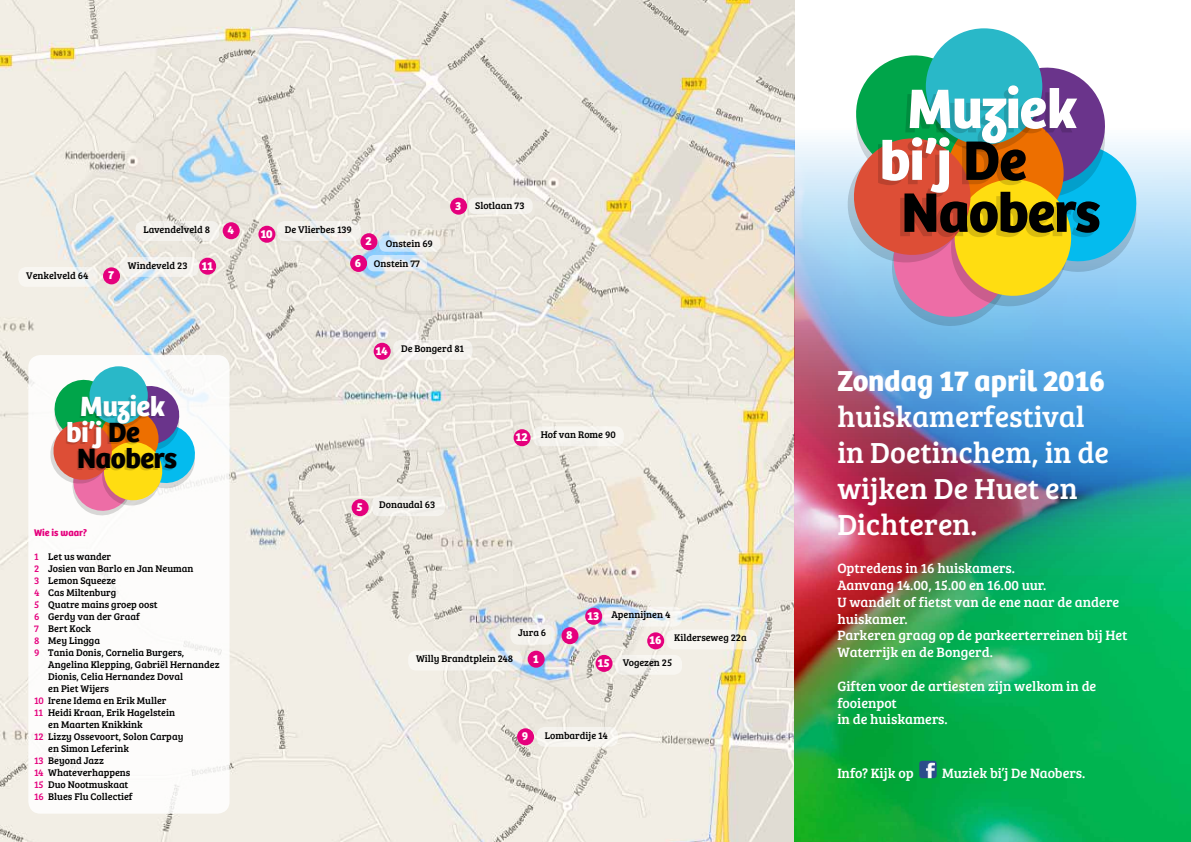
<style>
.page{position:relative;width:1191px;height:842px;background:#fff}
.page>*{position:absolute;margin:0;border:0;box-sizing:border-box;transform-origin:0 0}
.t1{font:700 57.6px/51.9px "Bree";letter-spacing:-.015em;color:#000}
.t2{font:700 57.6px "Bree";letter-spacing:-.02em;color:#fff}
.t3{font:30px/36px "Bree Serif";color:#fff}
.t4{font:700 30px "Bree";color:#fff}
.t5{font:700 28.8px/26px "Bree";letter-spacing:-.015em;color:#000}
.t6{font:700 28.8px "Bree";letter-spacing:-.02em;color:#fff}
.t7{font:14px/16.8px "Bree Serif";color:#fff}
.t8{font:700 12px "Bree";color:#fff}
.t9{font:10px "Bree Serif";color:#000}
.t10{font:700 10px "Bree";color:#e5007d}
.s1{color:#fff}
.s2{color:#e5007d}
</style>
<div class="page">
<img style="left:0;top:0;width:795px;height:842px">
<img style="left:795px;top:142px;width:396px;height:700px">
<div style="left:28px;top:355px;width:201px;height:459px;background:#fff;border-radius:12px"></div>
<div style="left:103px;top:267px;width:17px;height:17px;background:#e5007d;border-radius:50%"></div>
<div style="left:199px;top:258px;width:17px;height:17px;background:#e5007d;border-radius:50%"></div>
<div style="left:223px;top:222px;width:17px;height:17px;background:#e5007d;border-radius:50%"></div>
<div style="left:258px;top:226px;width:17px;height:17px;background:#e5007d;border-radius:50%"></div>
<div style="left:350px;top:255px;width:17px;height:17px;background:#e5007d;border-radius:50%"></div>
<div style="left:374px;top:343px;width:17px;height:17px;background:#e5007d;border-radius:50%"></div>
<div style="left:513px;top:429px;width:17px;height:17px;background:#e5007d;border-radius:50%"></div>
<div style="left:351px;top:499px;width:18px;height:17px;background:#e5007d;border-radius:50%"></div>
<div style="left:360px;top:233px;width:17px;height:17px;background:#e5007d;border-radius:50%"></div>
<div style="left:450px;top:198px;width:17px;height:17px;background:#e5007d;border-radius:50%"></div>
<div style="left:919px;top:761px;width:17px;height:17px;background:#2c4d8b;border-radius:3px"></div>
<img style="left:926px;top:762px;width:9px;height:16px">
<svg style="left:408px;top:651px;width:114px;height:19px;fill:#f5f3ef"></svg>
<svg style="left:379px;top:235px;width:61px;height:17px"></svg>
<div style="left:468px;top:198px;width:64px;height:16px;background:#f4f2ee;border-radius:7px"></div>
<svg style="left:135px;top:221px;width:84px;height:20px;fill:#f3f1ed"></svg>
<div style="left:371px;top:496px;width:74px;height:20px;background:#f3f1ed;border-radius:8px"></div>
<svg style="left:367px;top:255px;width:60px;height:16px"></svg>
<div style="left:18px;top:267px;width:80px;height:20px;background:#f8f6f1;border-radius:8px"></div>
<div style="left:510px;top:625px;width:45px;height:20px;background:#f5f2ee;border-radius:8px"></div>
<div style="left:537px;top:727px;width:81px;height:20px;background:#f5f3ee;border-radius:8px"></div>
<div style="left:277px;top:221px;width:84px;height:20px;background:#f3f1ed;border-radius:8px"></div>
<svg style="left:120px;top:257px;width:78px;height:20px;fill:#f3f1ee"></svg>
<div style="left:533px;top:426px;width:91px;height:20px;background:#f7f5f0;border-radius:8px"></div>
<svg style="left:603px;top:607px;width:79px;height:19px"></svg>
<div style="left:393px;top:340px;width:79px;height:20px;background:#f4f2ed;border-radius:8px"></div>
<svg style="left:615px;top:655px;width:67px;height:20px"></svg>
<svg style="left:666px;top:629px;width:91px;height:20px;fill:#f8f6f1"></svg>
<svg style="left:845px;top:48px;width:294px;height:286px;background:#a7a48c"></svg>
<div style="left:925px;top:28px;width:117px;height:117px;background:#29b8c8;border-radius:50%"></div>
<svg style="left:50px;top:376px;width:146px;height:140px"></svg>
<div style="left:89px;top:366px;width:59px;height:59px;background:#29b8c8;border-radius:50%"></div>
<div style="left:527px;top:651px;width:17px;height:17px;background:#e5007d;border-radius:50%"></div>
<div style="left:517px;top:728px;width:17px;height:17px;background:#e5007d;border-radius:50%"></div>
<div style="left:561px;top:627px;width:17px;height:17px;background:#e5007d;border-radius:50%"></div>
<div style="left:585px;top:608px;width:17px;height:17px;background:#e5007d;border-radius:50%"></div>
<div style="left:595px;top:655px;width:17px;height:17px;background:#e5007d;border-radius:50%"></div>
<div style="left:647px;top:632px;width:17px;height:17px;background:#e5007d;border-radius:50%"></div>
<p class="t9" style="left:26px;top:268px;width:64px">Venkelveld 64</p>
<p class="t8" style="left:108px;top:268px;width:7px">7</p>
<p class="t9" style="left:143px;top:222px;width:68px">Lavendelveld 8</p>
<p class="t9" style="left:128px;top:258px;width:61px">Windeveld 23</p>
<p class="t8" style="left:201px;top:258px;width:13px">11</p>
<p class="t8" style="left:227px;top:223px;width:8px">4</p>
<p class="t8" style="left:260px;top:226px;width:14px">10</p>
<p class="t9" style="left:285px;top:222px;width:69px">De Vlierbes 139</p>
<p class="t8" style="left:365px;top:234px;width:8px">2</p>
<p class="t9" style="left:386px;top:236px;width:48px">Onstein 69</p>
<p class="t8" style="left:355px;top:256px;width:8px">6</p>
<p class="t9" style="left:374px;top:256px;width:47px">Onstein 77</p>
<p class="t8" style="left:455px;top:198px;width:8px">3</p>
<p class="t9" style="left:475px;top:198px;width:51px">Slotlaan 73</p>
<h3 class="t6" style="left:80px;top:389px;width:87px">Muziek</h3>
<h3 class="t5" style="left:77px;top:420px;width:101px;text-indent:-11px"><span class="s1">bi’j</span> De<br>Naobers</h3>
<p class="t10" style="left:34px;top:527px;width:55px">Wie is waar?</p>
<p class="t9" style="left:34px;top:549px;width:79px"><span class="s2">1</span> Let us wander</p>
<p class="t9" style="left:34px;top:561px;width:161px"><span class="s2">2</span> Josien van Barlo en Jan Neuman</p>
<p class="t9" style="left:34px;top:573px;width:84px"><span class="s2">3</span> Lemon Squeeze</p>
<p class="t9" style="left:34px;top:585px;width:84px"><span class="s2">4</span> Cas Miltenburg</p>
<p class="t9" style="left:34px;top:597px;width:125px"><span class="s2">5</span> Quatre mains groep oost</p>
<p class="t9" style="left:34px;top:609px;width:107px"><span class="s2">6</span> Gerdy van der Graaf</p>
<p class="t9" style="left:34px;top:621px;width:59px"><span class="s2">7</span> Bert Kock</p>
<p class="t9" style="left:34px;top:633px;width:67px"><span class="s2">8</span> Mey Lingga</p>
<p class="t9" style="left:34px;top:645px;width:152px"><span class="s2">9</span> Tania Donis, Cornelia Burgers,</p>
<p class="t9" style="left:48px;top:657px;width:173px">Angelina Klepping, Gabriël Hernandez</p>
<p class="t9" style="left:48px;top:669px;width:136px">Dionis, Celia Hernandez Doval</p>
<p class="t9" style="left:48px;top:681px;width:62px">en Piet Wijers</p>
<p class="t9" style="left:34px;top:693px;width:134px"><span class="s2">10</span> Irene Idema en Erik Muller</p>
<p class="t9" style="left:34px;top:705px;width:142px"><span class="s2">11</span> Heidi Kraan, Erik Hagelstein</p>
<p class="t9" style="left:48px;top:717px;width:96px">en Maarten Knikkink</p>
<p class="t9" style="left:34px;top:729px;width:151px"><span class="s2">12</span> Lizzy Ossevoort, Solon Carpay</p>
<p class="t9" style="left:48px;top:741px;width:82px">en Simon Leferink</p>
<p class="t9" style="left:34px;top:753px;width:71px"><span class="s2">13</span> Beyond Jazz</p>
<p class="t9" style="left:34px;top:765px;width:98px"><span class="s2">14</span> Whateverhappens</p>
<p class="t9" style="left:34px;top:777px;width:96px"><span class="s2">15</span> Duo Nootmuskaat</p>
<p class="t9" style="left:34px;top:789px;width:100px"><span class="s2">16</span> Blues Flu Collectief</p>
<p class="t8" style="left:375px;top:343px;width:14px">14</p>
<p class="t9" style="left:401px;top:341px;width:64px">De Bongerd 81</p>
<p class="t8" style="left:356px;top:500px;width:8px">5</p>
<p class="t9" style="left:379px;top:497px;width:58px">Donaudal 63</p>
<p class="t8" style="left:515px;top:430px;width:14px">12</p>
<p class="t9" style="left:541px;top:427px;width:76px">Hof van Rome 90</p>
<p class="t9" style="left:518px;top:626px;width:30px">Jura 6</p>
<p class="t9" style="left:416px;top:651px;width:99px">Willy Brandtplein 248</p>
<p class="t8" style="left:533px;top:651px;width:7px">1</p>
<p class="t8" style="left:566px;top:628px;width:8px">8</p>
<p class="t9" style="left:611px;top:607px;width:60px">Apennijnen 4</p>
<p class="t8" style="left:587px;top:608px;width:14px">13</p>
<p class="t8" style="left:597px;top:656px;width:14px">15</p>
<p class="t9" style="left:674px;top:630px;width:74px">Kilderseweg 22a</p>
<p class="t8" style="left:649px;top:633px;width:14px">16</p>
<p class="t9" style="left:623px;top:656px;width:51px">Vogezen 25</p>
<p class="t8" style="left:522px;top:729px;width:8px">9</p>
<p class="t9" style="left:544px;top:728px;width:65px">Lombardije 14</p>
<h1 class="t2" style="left:907px;top:74px;width:171px">Muziek</h1>
<h1 class="t1" style="left:901px;top:135px;width:201px;text-indent:-22px"><span class="s1">bi’j</span> De<br>Naobers</h1>
<h2 class="t4" style="left:837px;top:363px;width:269px">Zondag 17 april 2016</h2>
<h2 class="t3" style="left:837px;top:397px;width:273px">huiskamerfestival in Doetinchem, in de wijken De Huet en<br>Dichteren.</h2>
<h3 class="t7" style="left:837px;top:559px;width:292px">Optredens in 16 huiskamers.<br>Aanvang 14.00, 15.00 en 16.00 uur.<br>U wandelt of fietst van de ene naar de andere huiskamer.<br>Parkeren graag op de parkeerterreinen bij Het<br>Waterrijk en de Bongerd.</h3>
<h3 class="t7" style="left:837px;top:677px;width:260px">Giften voor de artiesten zijn welkom in de fooienpot<br>in de huiskamers.</h3>
<h3 class="t7" style="left:837px;top:764px;width:78px">Info? Kijk op</h3>
<h3 class="t7" style="left:942px;top:764px;width:144px">Muziek bi’j De Naobers.</h3>
</div>
